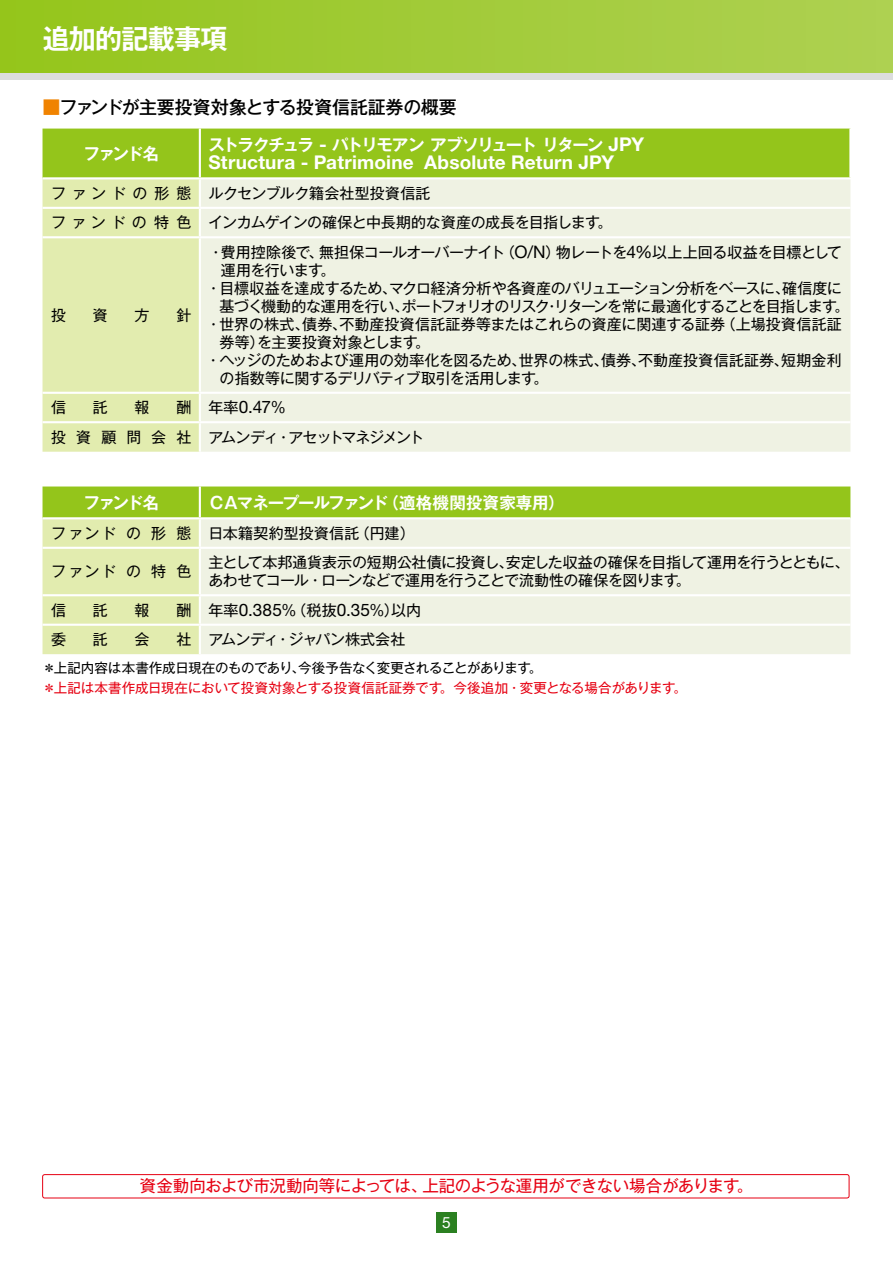
<style>
.page{position:relative;width:893px;height:1263px;background:#fff}
.page>*{position:absolute;margin:0;border:0;box-sizing:border-box;transform-origin:0 0}
.t1{font:700 27px "Gothic MB101 Pr 5 De";letter-spacing:-.025em;color:#fff}
.t2{font:700 18.9px "Helvetica Neue LT Std";letter-spacing:.01em;color:#fff}
.t3{font:500 18px "Gothic MB101 Pr 5";letter-spacing:-.02em;color:#000}
.t4{font:16.5px "Gothic MB101 Pr 5";letter-spacing:-.03em;color:#e60012}
.t5{font:700 16.5px "Gothic MB101 Pr 5 De";letter-spacing:-.085em;color:#fff}
.t6{font:700 16.5px "Gothic MB101 Pr 5 De";letter-spacing:-.065em;color:#fff}
.t7{font:15.45px "Helvetica Neue LT Std";color:#fff}
.t8{font:15px/18px "Gothic MB101 Pr 5";letter-spacing:-.025em;color:#000}
.t9{font:15px "Gothic MB101 Pr 5";letter-spacing:.005em;color:#000}
.t10{font:15px/29.4px "Gothic MB101 Pr 5";letter-spacing:-.005em;color:#000}
.t11{font:15px "Gothic MB101 Pr 5";letter-spacing:-.065em;color:#000}
.t12{font:15px "Gothic MB101 Pr 5";color:#000}
.t13{font:15px/29.4px "Gothic MB101 Pr 5";letter-spacing:-.095em;color:#000}
.t14{font:15px "Gothic MB101 Pr 5";letter-spacing:.015em;color:#000}
.t15{font:13.5px "Gothic MB101 Pr 5";letter-spacing:-.005em;color:#e60012}
.t16{font:13.5px "Gothic MB101 Pr 5";letter-spacing:-.035em;color:#000}
.s1{color:#f08300}
.s2{font-family:"Helvetica Neue LT Std";font-size:18.9px}
.s3{font-family:"Helvetica Neue LT Std";font-size:17.25px}
</style>
<div class="page">
<div style="left:0;top:0;width:893px;height:77px;background:linear-gradient(to right,#95c51c,#aed153)"></div>
<div style="left:0;top:74px;width:893px;height:6px;background:#dcdddd"></div>
<div style="left:436px;top:1212px;width:21px;height:21px;background:#2b8021"></div>
<svg style="left:43px;top:129px;width:806px;height:323px;background:#bcd967"></svg>
<div style="left:201px;top:179px;width:649px;height:273px;background:#eff2e3"></div>
<hr style="left:43px;top:177px;width:157px;height:2px;background:#fff">
<hr style="left:199px;top:179px;width:2px;height:28px;background:#fff">
<hr style="left:200px;top:177px;width:651px;height:2px;background:#fff">
<hr style="left:43px;top:207px;width:157px;height:2px;background:#fff">
<hr style="left:199px;top:209px;width:2px;height:27px;background:#fff">
<hr style="left:200px;top:207px;width:650px;height:2px;background:#fff">
<hr style="left:43px;top:236px;width:157px;height:2px;background:#fff">
<hr style="left:199px;top:238px;width:2px;height:154px;background:#fff">
<hr style="left:199px;top:394px;width:2px;height:27px;background:#fff">
<hr style="left:199px;top:423px;width:2px;height:29px;background:#fff">
<hr style="left:200px;top:236px;width:650px;height:2px;background:#fff">
<hr style="left:199px;top:129px;width:2px;height:48px;background:#fff">
<hr style="left:43px;top:392px;width:157px;height:2px;background:#fff">
<hr style="left:200px;top:392px;width:650px;height:2px;background:#fff">
<hr style="left:43px;top:421px;width:157px;height:2px;background:#fff">
<hr style="left:200px;top:421px;width:650px;height:2px;background:#fff">
<svg style="left:43px;top:486px;width:807px;height:168px;background:#b7d75f"></svg>
<div style="left:201px;top:519px;width:649px;height:135px;background:#eff2e3"></div>
<hr style="left:43px;top:517px;width:157px;height:2px;background:#fff">
<hr style="left:199px;top:519px;width:2px;height:28px;background:#fff">
<hr style="left:200px;top:517px;width:650px;height:2px;background:#fff">
<hr style="left:43px;top:547px;width:157px;height:2px;background:#fff">
<hr style="left:199px;top:549px;width:2px;height:45px;background:#fff">
<hr style="left:200px;top:547px;width:650px;height:2px;background:#fff">
<hr style="left:43px;top:594px;width:157px;height:2px;background:#fff">
<hr style="left:43px;top:624px;width:157px;height:2px;background:#fff">
<hr style="left:199px;top:596px;width:2px;height:28px;background:#fff">
<hr style="left:199px;top:626px;width:2px;height:28px;background:#fff">
<hr style="left:200px;top:594px;width:650px;height:2px;background:#fff">
<hr style="left:200px;top:624px;width:650px;height:2px;background:#fff">
<hr style="left:199px;top:486px;width:2px;height:31px;background:#fff">
<div style="left:42px;top:1174px;width:807px;height:24px;border:1px solid #e60012;border-radius:2px"></div>
<h1 class="t1" style="left:43px;top:16px;width:186px">追加的記載事項</h1>
<p class="t3" style="left:43px;top:92px;width:416px"><span class="s1">■</span>ファンドが主要投資対象とする投資信託証券の概要</p>
<p class="t5" style="left:208px;top:131px;width:437px">ストラクチュラ <span class="s2">-</span> パトリモアンアブソリュートリターン <span class="s2">JPY</span></p>
<p class="t2" style="left:208px;top:150px;width:407px">Structura - Patrimoine Absolute Return JPY</p>
<p class="t10" style="left:51px;top:177px;width:563px">ファンドの形態 ルクセンブルク籍会社型投資信託<br>ファンドの特色 インカムゲインの確保と中長期的な資産の成長を目指します。</p>
<p class="t5" style="left:83px;top:140px;width:77px">ファンド名</p>
<p class="t8" style="left:51px;top:305px;width:16px">投</p>
<p class="t8" style="left:93px;top:305px;width:17px">資</p>
<p class="t8" style="left:134px;top:305px;width:16px">方</p>
<p class="t8" style="left:176px;top:305px;width:16px">針</p>
<p class="t8" style="left:208px;top:242px;width:635px">・費用控除後で、無担保コールオーバーナイト（<span class="s3">O/N</span>）物レートを<span class="s3">4%</span>以上上回る収益を目標として</p>
<p class="t8" style="left:221px;top:260px;width:116px">運用を行います。</p>
<p class="t8" style="left:206px;top:278px;width:637px">・目標収益を達成するため、マクロ経済分析や各資産のバリュエーション分析をベースに、確信度に</p>
<p class="t11" style="left:220px;top:294px;width:631px">基づく機動的な運用を行い、ポートフォリオのリスク・リターンを常に最適化することを目指します。</p>
<p class="t9" style="left:206px;top:312px;width:637px">・世界の株式、債券、不動産投資信託証券等またはこれらの資産に関連する証券（上場投資信託証</p>
<p class="t9" style="left:220px;top:330px;width:212px">券等）を主要投資対象とします。</p>
<p class="t12" style="left:206px;top:348px;width:637px">・ヘッジのためおよび運用の効率化を図るため、世界の株式、債券、不動産投資信託証券、短期金利</p>
<p class="t8" style="left:220px;top:368px;width:330px">の指数等に関するデリバティブ取引を活用します。</p>
<p class="t13" style="left:51px;top:391px;width:374px;text-indent:125px">酬 年率<span class="s3">0.47</span>％<br>投 資 顧 問 会 社 アムンディ・アセットマネジメント</p>
<p class="t8" style="left:51px;top:397px;width:17px">信</p>
<p class="t8" style="left:93px;top:397px;width:17px">託</p>
<p class="t8" style="left:135px;top:397px;width:16px">報</p>
<p class="t5" style="left:83px;top:489px;width:77px">ファンド名</p>
<p class="t6" style="left:208px;top:489px;width:358px">ＣＡマネープールファンド（適格機関投資家専用）</p>
<p class="t14" style="left:51px;top:521px;width:365px">ファンド の 形 態 日本籍契約型投資信託（円建）</p>
<p class="t8" style="left:51px;top:561px;width:142px">ファンド の 特 色</p>
<p class="t8" style="left:208px;top:552px;width:643px">主として本邦通貨表示の短期公社債に投資し、安定した収益の確保を目指して運用を行うとともに、あわせてコール・ローンなどで運用を行うことで流動性の確保を図ります。</p>
<p class="t8" style="left:51px;top:600px;width:16px">信</p>
<p class="t8" style="left:93px;top:600px;width:16px">託</p>
<p class="t8" style="left:135px;top:600px;width:16px">報</p>
<p class="t8" style="left:176px;top:600px;width:246px">酬 年率<span class="s3">0.385</span>％（税抜<span class="s3">0.35</span>％）以内</p>
<p class="t8" style="left:51px;top:629px;width:16px">委</p>
<p class="t8" style="left:93px;top:629px;width:17px">託</p>
<p class="t8" style="left:135px;top:629px;width:16px">会</p>
<p class="t8" style="left:176px;top:629px;width:231px">社 アムンディ・ジャパン株式会社</p>
<p class="t16" style="left:43px;top:657px;width:501px">＊上記内容は本書作成日現在のものであり、今後予告なく変更されることがあります。</p>
<p class="t15" style="left:43px;top:676px;width:646px">＊上記は本書作成日現在において投資対象とする投資信託証券です。今後追加・変更となる場合があります。</p>
<p class="t4" style="left:140px;top:1172px;width:615px">資金動向および市況動向等によっては、上記のような運用ができない場合があります。</p>
<p class="t7" style="left:442px;top:1213px;width:10px">5</p>
</div>
